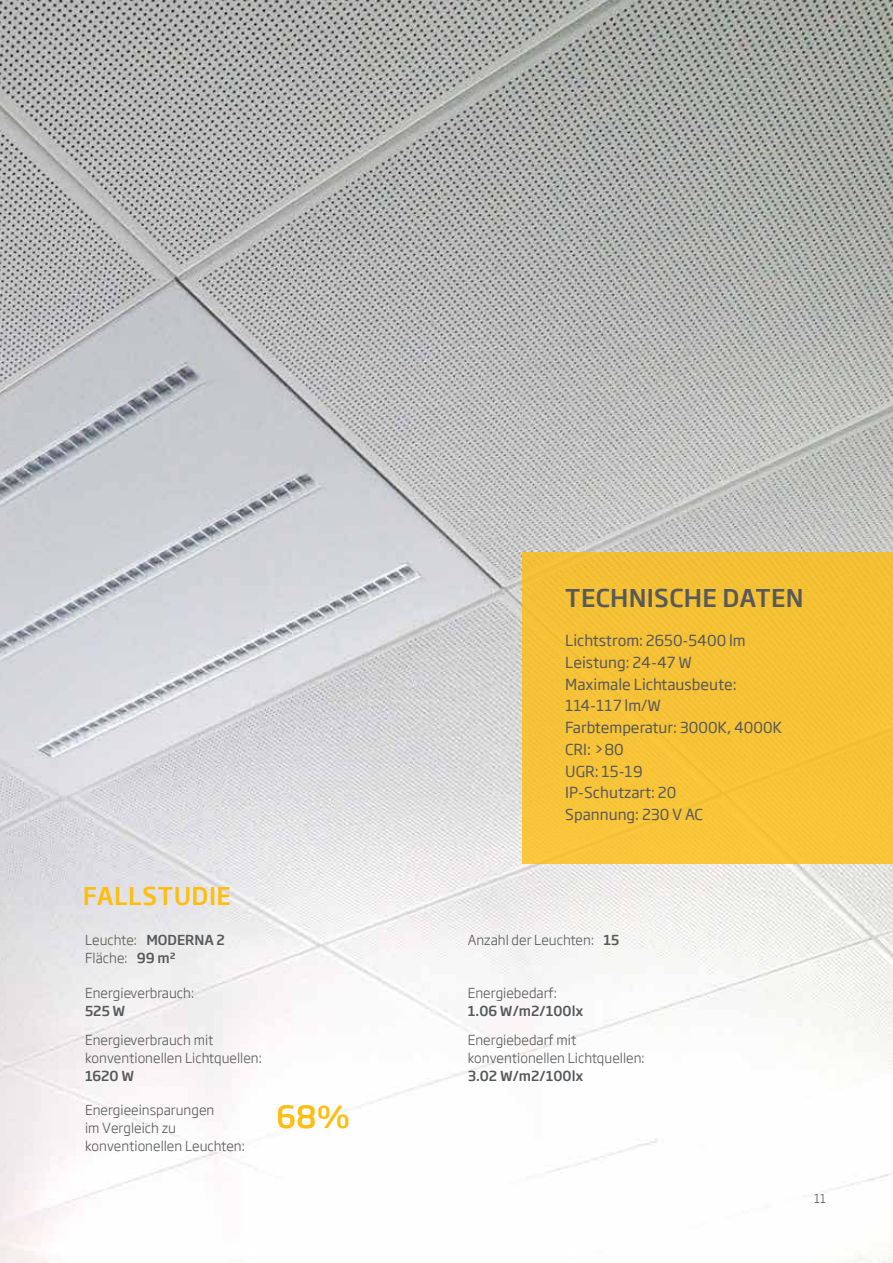
<style>
.page{position:relative;width:893px;height:1263px;background:#fff}
.page>*{position:absolute;margin:0;border:0;box-sizing:border-box;transform-origin:0 0}
.t1{font:500 30px "Soho Gothic Pro";color:#febe10}
.t2{font:500 24px "Soho Gothic Pro";letter-spacing:.01em;color:#58595b}
.t3{font:500 24px "Soho Gothic Pro";letter-spacing:.02em;color:#febe10}
.t4{font:15px/21.8px "Soho Gothic Pro";color:#58595b}
.t5{font:300 13.5px/18px "Soho Gothic Pro";color:#58595b}
.t6{font:500 13.5px "Soho Gothic Pro";color:#58595b}
.t7{font:300 12px "Soho Gothic Pro";color:#58595b}
.s1{font-weight:500}
</style>
<div class="page">
<img style="left:0;top:0;width:893px;height:1263px">
<div style="left:522px;top:552px;width:371px;height:311px;background:#f6c337"></div>
<h2 class="t2" style="left:565px;top:579px;width:240px">TECHNISCHE DATEN</h2>
<p class="t4" style="left:565px;top:629px;width:218px">Lichtstrom: 2650-5400 lm<br>Leistung: 24-47 W<br>Maximale Lichtausbeute:<br>114-117 lm/W<br>Farbtemperatur: 3000K, 4000K<br>CRI: &gt;80<br>UGR: 15-19<br>IP-Schutzart: 20<br>Spannung: 230 V AC</p>
<h2 class="t3" style="left:83px;top:877px;width:150px">FALLSTUDIE</h2>
<p class="t5" style="left:85px;top:930px;width:141px">Leuchte: <span class="s1">MODERNA 2<br></span>Fläche: <span class="s1">99 m2</span></p>
<p class="t5" style="left:468px;top:930px;width:153px">Anzahl der Leuchten: <span class="s1">15</span></p>
<p class="t5" style="left:85px;top:983px;width:110px">Energieverbrauch:</p>
<p class="t5" style="left:468px;top:983px;width:91px">Energiebedarf:</p>
<p class="t6" style="left:85px;top:1000px;width:42px">525 W</p>
<p class="t6" style="left:468px;top:1000px;width:117px">1.06 W/m2/100lx</p>
<p class="t5" style="left:85px;top:1030px;width:178px">Energieverbrauch mit konventionellen Lichtquellen:</p>
<p class="t6" style="left:85px;top:1065px;width:51px">1620 W</p>
<p class="t5" style="left:468px;top:1030px;width:178px">Energiebedarf mit konventionellen Lichtquellen:</p>
<p class="t6" style="left:468px;top:1065px;width:117px">3.02 W/m2/100lx</p>
<p class="t5" style="left:85px;top:1100px;width:161px">Energieeinsparungen<br>im Vergleich zu konventionellen Leuchten:</p>
<h1 class="t1" style="left:276px;top:1093px;width:75px">68%</h1>
<p class="t7" style="left:814px;top:1189px;width:13px">11</p>
</div>
